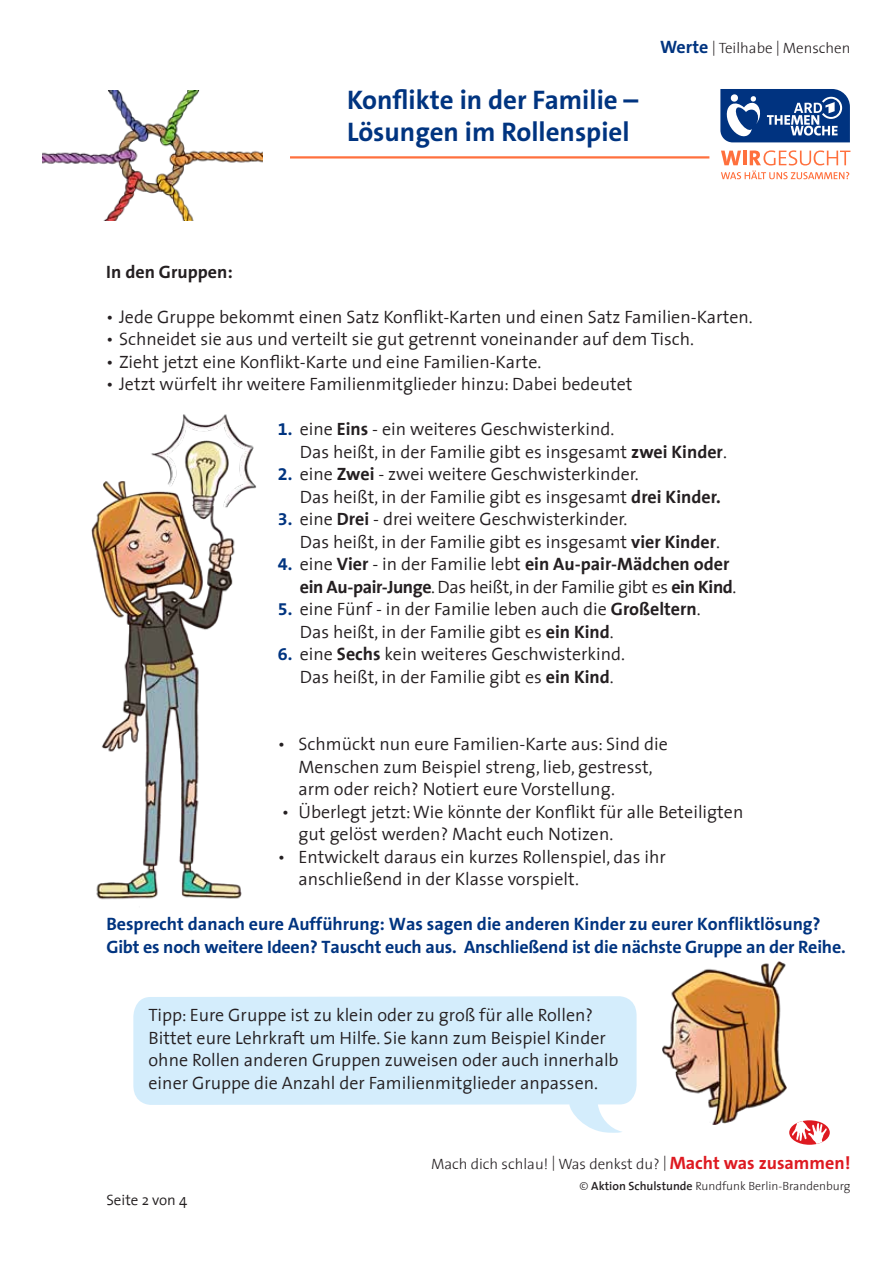
<style>
.page{position:relative;width:893px;height:1263px;background:#fff}
.page>*{position:absolute;margin:0;border:0;box-sizing:border-box;transform-origin:0 0}
.t1{font:700 27px/32.4px "The Sans C5";color:#003480}
.t2{font:300 18px/22.5px "The Sans 4";color:#241f21}
.t3{font:700 18px/22.5px "The Sans C5";color:#003480}
.t4{font:300 18px "The Sans 4";letter-spacing:-.02em;color:#241f21}
.t5{font:700 18px "The Sans 7";color:#241f21}
.t6{font:700 18px "The Sans C5";color:#241f21}
.t7{font:300 15px "The Sans 3";color:#241f21}
.t8{font:300 15px "The Sans 4";color:#231f20}
.t9{font:300 12px "The Sans 3";color:#241f21}
.s1{font-family:"The Sans C5";font-weight:700;font-size:18px;color:#003480}
.s2{font-family:"The Sans C5";font-weight:700;color:#003480}
.s3{font-family:"The Sans 7";font-weight:700}
.s4{font-family:"The Sans C5";color:#003480}
.s5{font-family:"The Sans 4";font-weight:300}
.s6{font-family:"The Sans C5";font-weight:700;font-size:18px;color:#de1a21}
.s7{font-family:"The Sans 6";font-weight:600}
</style>
<div class="page">
<hr style="left:290px;top:156px;width:419px;height:3px;background:#ff703e">
<svg style="left:789px;top:1120px;width:41px;height:25px"></svg>
<svg style="left:792px;top:1120px;width:35px;height:25px"></svg>
<svg style="left:721px;top:150px;width:129px;height:29px"></svg>
<svg style="left:720px;top:89px;width:130px;height:53px;background:#38609c"></svg>
<img style="left:43px;top:90px;width:219px;height:130px">
<img style="left:662px;top:962px;width:125px;height:162px">
<svg style="left:133px;top:996px;width:504px;height:137px;fill:#d4edfc"></svg>
<img style="left:91px;top:414px;width:165px;height:486px">
<h1 class="t1" style="left:347px;top:84px;width:293px">Konflikte in der Familie –<br>Lösungen im Rollenspiel</h1>
<p class="t7" style="left:660px;top:36px;width:192px"><span class="s1">Werte</span> | Teilhabe | Menschen</p>
<p class="t6" style="left:106px;top:260px;width:128px">In den Gruppen:</p>
<p class="t2" style="left:106px;top:305px;width:648px">• Jede Gruppe bekommt einen Satz Konflikt-Karten und einen Satz Familien-Karten.</p>
<p class="t2" style="left:106px;top:327px;width:589px">• Schneidet sie aus und verteilt sie gut getrennt voneinander auf dem Tisch.</p>
<p class="t2" style="left:106px;top:350px;width:437px">• Zieht jetzt eine Konflikt-Karte und eine Familien-Karte.</p>
<p class="t2" style="left:106px;top:372px;width:528px">• Jetzt würfelt ihr weitere Familienmitglieder hinzu: Dabei bedeutet</p>
<p class="t2" style="left:300px;top:417px;width:429px;text-indent:-22px"><span class="s2">1.</span> eine <span class="s3">Eins</span> - ein weiteres Geschwisterkind.<br>Das heißt, in der Familie gibt es insgesamt <span class="s3">zwei Kinder</span>.</p>
<p class="t2" style="left:300px;top:462px;width:422px;text-indent:-22px"><span class="s2">2.</span> eine <span class="s3">Zwei</span> - zwei weitere Geschwisterkinder.<br>Das heißt, in der Familie gibt es insgesamt <span class="s3">drei Kinder.</span></p>
<p class="t2" style="left:300px;top:507px;width:422px;text-indent:-22px"><span class="s2">3.</span> eine <span class="s3">Drei</span> - drei weitere Geschwisterkinder.<br>Das heißt, in der Familie gibt es insgesamt <span class="s3">vier Kinder</span>.</p>
<p class="t5" style="left:278px;top:549px;width:453px"><span class="s4">4.</span> <span class="s5">eine</span> Vier <span class="s5">- in der Familie lebt</span> ein Au-pair-Mädchen oder</p>
<p class="t4" style="left:300px;top:572px;width:438px"><span class="s3">ein Au-pair-Junge</span>. Das heißt, in der Familie gibt es <span class="s3">ein Kind</span>.</p>
<p class="t2" style="left:300px;top:597px;width:402px;text-indent:-22px"><span class="s2">5.</span> eine Fünf - in der Familie leben auch die <span class="s3">Großeltern</span>.<br>Das heißt, in der Familie gibt es <span class="s3">ein Kind</span>.</p>
<p class="t2" style="left:278px;top:642px;width:349px;text-align:center"><span class="s2">6.</span> eine <span class="s3">Sechs</span> kein weiteres Geschwisterkind.<br>Das heißt, in der Familie gibt es <span class="s3">ein Kind</span>.</p>
<p class="t2" style="left:298px;top:732px;width:371px;text-indent:-21px">• Schmückt nun eure Familien-Karte aus: Sind die<br>Menschen zum Beispiel streng, lieb, gestresst, arm oder reich? Notiert eure Vorstellung.</p>
<p class="t2" style="left:298px;top:800px;width:446px;text-indent:-17px">• Überlegt jetzt:Wie könnte der Konflikt für alle Beteiligten gut gelöst werden? Macht euch Notizen.</p>
<p class="t2" style="left:298px;top:845px;width:369px;text-indent:-21px">• Entwickelt daraus ein kurzes Rollenspiel, das ihr anschließend in der Klasse vorspielt.</p>
<p class="t3" style="left:106px;top:913px;width:741px">Besprecht danach eure Aufführung: Was sagen die anderen Kinder zu eurer Konfliktlösung?<br>Gibt es noch weitere Ideen? Tauscht euch aus. Anschließend ist die nächste Gruppe an der Reihe.</p>
<p class="t2" style="left:149px;top:1003px;width:472px">Tipp: Eure Gruppe ist zu klein oder zu groß für alle Rollen?<br>Bittet eure Lehrkraft um Hilfe. Sie kann zum Beispiel Kinder ohne Rollen anderen Gruppen zuweisen oder auch innerhalb einer Gruppe die Anzahl der Familienmitglieder anpassen.</p>
<p class="t8" style="left:106px;top:1188px;width:82px">Seite 2 von 4</p>
<p class="t7" style="left:431px;top:1151px;width:421px">Mach dich schlau! | Was denkst du? | <span class="s6">Macht was zusammen!</span></p>
<p class="t9" style="left:580px;top:1176px;width:272px">© <span class="s7">Aktion Schulstunde</span> Rundfunk Berlin-Brandenburg</p>
</div>
